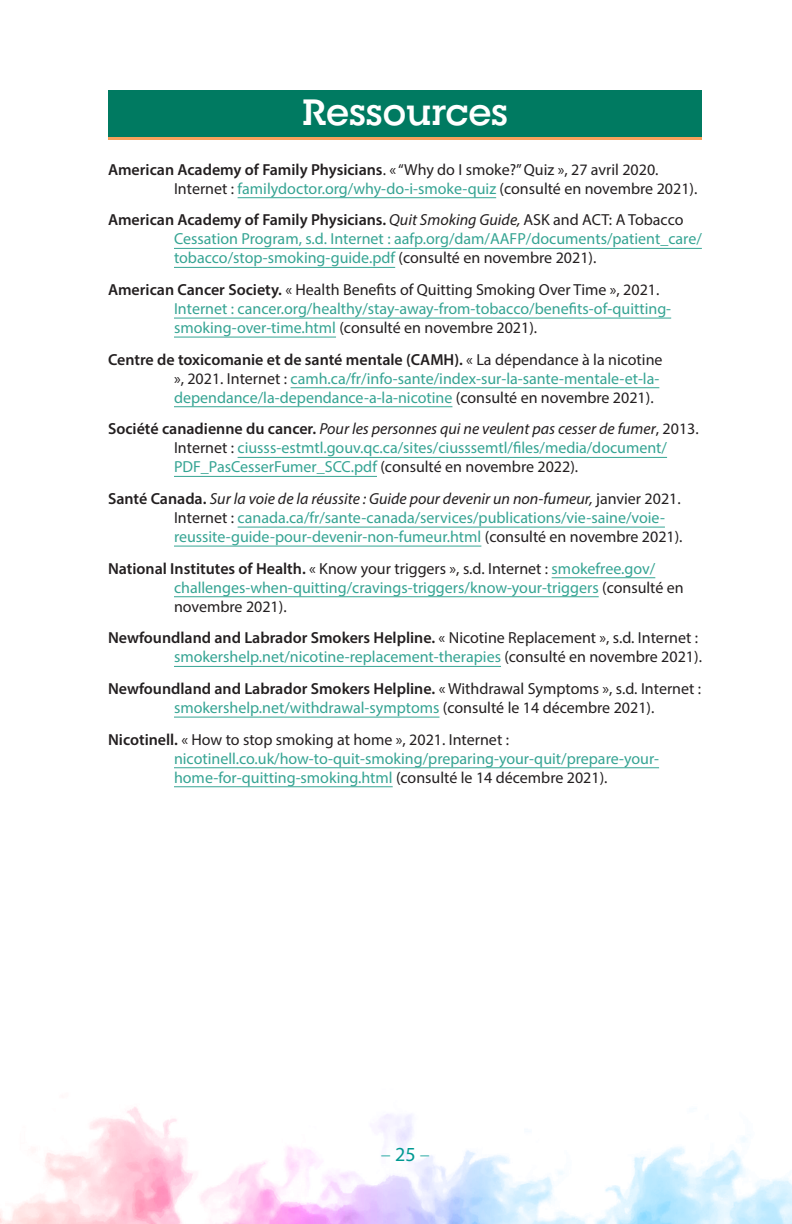
<style>
.page{position:relative;width:792px;height:1224px;background:#fff}
.page>*{position:absolute;margin:0;border:0;box-sizing:border-box;transform-origin:0 0}
.t1{font:700 36px "RNS Camelia";letter-spacing:-.01em;color:#fff}
.t2{font:300 20px "Myriad Pro";color:#009992}
.t3{font:16px/19px "Myriad Pro";color:#35a493}
.t4{font:16px/19px "Myriad Pro";color:#231f20}
.s1{font-weight:600}
.s2{color:#35a493}
.s3{font-weight:600;color:#231f20}
.s4{font-style:italic;color:#231f20}
.s5{color:#231f20}
.s6{font-weight:400}
</style>
<div class="page">
<svg style="left:0;top:1107px;width:792px;height:117px"></svg>
<div style="left:108px;top:90px;width:594px;height:47px;background:#007a61"></div>
<hr style="left:108px;top:137px;width:594px;height:3px;background:#f8a05b">
<hr style="left:238px;top:197px;width:258px;height:1px;background:#35a493">
<hr style="left:174px;top:248px;width:528px;height:1px;background:#35a493">
<hr style="left:174px;top:267px;width:221px;height:1px;background:#35a493">
<hr style="left:174px;top:318px;width:497px;height:1px;background:#35a493">
<hr style="left:174px;top:337px;width:162px;height:1px;background:#35a493">
<hr style="left:291px;top:387px;width:368px;height:1px;background:#35a493">
<hr style="left:174px;top:406px;width:278px;height:1px;background:#35a493">
<hr style="left:238px;top:457px;width:429px;height:1px;background:#35a493">
<hr style="left:174px;top:476px;width:203px;height:1px;background:#35a493">
<hr style="left:238px;top:527px;width:427px;height:1px;background:#35a493">
<hr style="left:174px;top:546px;width:307px;height:1px;background:#35a493">
<hr style="left:552px;top:577px;width:103px;height:1px;background:#35a493">
<hr style="left:174px;top:596px;width:425px;height:1px;background:#35a493">
<hr style="left:174px;top:666px;width:327px;height:1px;background:#35a493">
<hr style="left:174px;top:717px;width:265px;height:1px;background:#35a493">
<hr style="left:174px;top:767px;width:485px;height:1px;background:#35a493">
<hr style="left:174px;top:786px;width:219px;height:1px;background:#35a493">
<h1 class="t1" style="left:302px;top:90px;width:208px">Ressources</h1>
<p class="t4" style="left:174px;top:160px;width:525px;text-indent:-66px"><span class="s1">American Academy of Family Physicians</span>. « “Why do I smoke?” Quiz », 27 avril 2020.<br>Internet : <span class="s2">familydoctor.org/why-do-i-smoke-quiz</span> (consulté en novembre 2021).</p>
<p class="t3" style="left:174px;top:210px;width:529px;text-indent:-66px"><span class="s3">American Academy of Family Physicians.</span> <span class="s4">Quit Smoking Guide,</span> <span class="s5">ASK and ACT: A Tobacco<br></span>Cessation Program, s.d. Internet : aafp.org/dam/AAFP/documents/patient_care/ tobacco/stop-smoking-guide.pdf <span class="s5">(consulté en novembre 2021).</span></p>
<p class="t3" style="left:174px;top:280px;width:499px;text-indent:-66px"><span class="s3">American Cancer Society.</span> <span class="s5">« Health Benefits of Quitting Smoking Over Time », 2021.<br></span>Internet : cancer.org/healthy/stay-away-from-tobacco/benefits-of-quitting&shy;smoking-over-time.html <span class="s5">(consulté en novembre 2021).</span></p>
<p class="t3" style="left:174px;top:350px;width:490px;text-indent:-66px"><span class="s3">Centre de toxicomanie et de santé mentale (CAMH).</span> <span class="s5">« La dépendance à la nicotine », 2021. Internet :</span> camh.ca/fr/info-sante/index-sur-la-sante-mentale-et-la&shy;dependance/la-dependance-a-la-nicotine <span class="s5">(consulté en novembre 2021).</span></p>
<p class="t3" style="left:174px;top:419px;width:526px;text-indent:-66px"><span class="s3">Société canadienne du cancer.</span> <span class="s4">Pour les personnes qui ne veulent pas cesser de fumer</span><span class="s5">, 2013.<br>Internet :</span> ciusss-estmtl.gouv.qc.ca/sites/ciusssemtl/files/media/document/<br>PDF_PasCesserFumer_SCC.pdf <span class="s5">(consulté en novembre 2022).</span></p>
<p class="t3" style="left:174px;top:489px;width:510px;text-indent:-66px"><span class="s3">Santé Canada.</span> <span class="s4">Sur la voie de la réussite : Guide pour devenir un non-fumeur,</span> <span class="s5">janvier 2021.<br>Internet :</span> canada.ca/fr/sante-canada/services/publications/vie-saine/voie&shy;reussite-guide-pour-devenir-non-fumeur.html <span class="s5">(consulté en novembre 2021).</span></p>
<p class="t3" style="left:174px;top:559px;width:511px;text-indent:-66px"><span class="s3">National Institutes of Health.</span> <span class="s5">« Know your triggers », s.d. Internet :</span> smokefree.gov/ challenges-when-quitting/cravings-triggers/know-your-triggers <span class="s5">(consulté en novembre 2021).</span></p>
<p class="t4" style="left:108px;top:628px;width:595px;text-align:right"><span class="s1">Newfoundland and Labrador Smokers Helpline.</span> « Nicotine Replacement », s.d. Internet : <span class="s2">smokershelp.net/nicotine-replacement-therapies</span> (consulté en novembre 2021).</p>
<p class="t4" style="left:174px;top:679px;width:529px;text-indent:-66px"><span class="s1">Newfoundland and Labrador Smokers Helpline.</span> « Withdrawal Symptoms », s.d. Internet : <span class="s2">smokershelp.net/withdrawal-symptoms</span> (consulté le 14 décembre 2021).</p>
<p class="t3" style="left:174px;top:730px;width:487px;text-indent:-66px"><span class="s3">Nicotinell.</span> <span class="s5">« How to stop smoking at home », 2021. Internet : </span>nicotinell.co.uk/how-to-quit-smoking/preparing-your-quit/prepare-your&shy;home-for-quitting-smoking.html <span class="s5">(consulté le 14 décembre 2021).</span></p>
<p class="t2" style="left:381px;top:1143px;width:50px">– <span class="s6">25</span> –</p>
</div>
